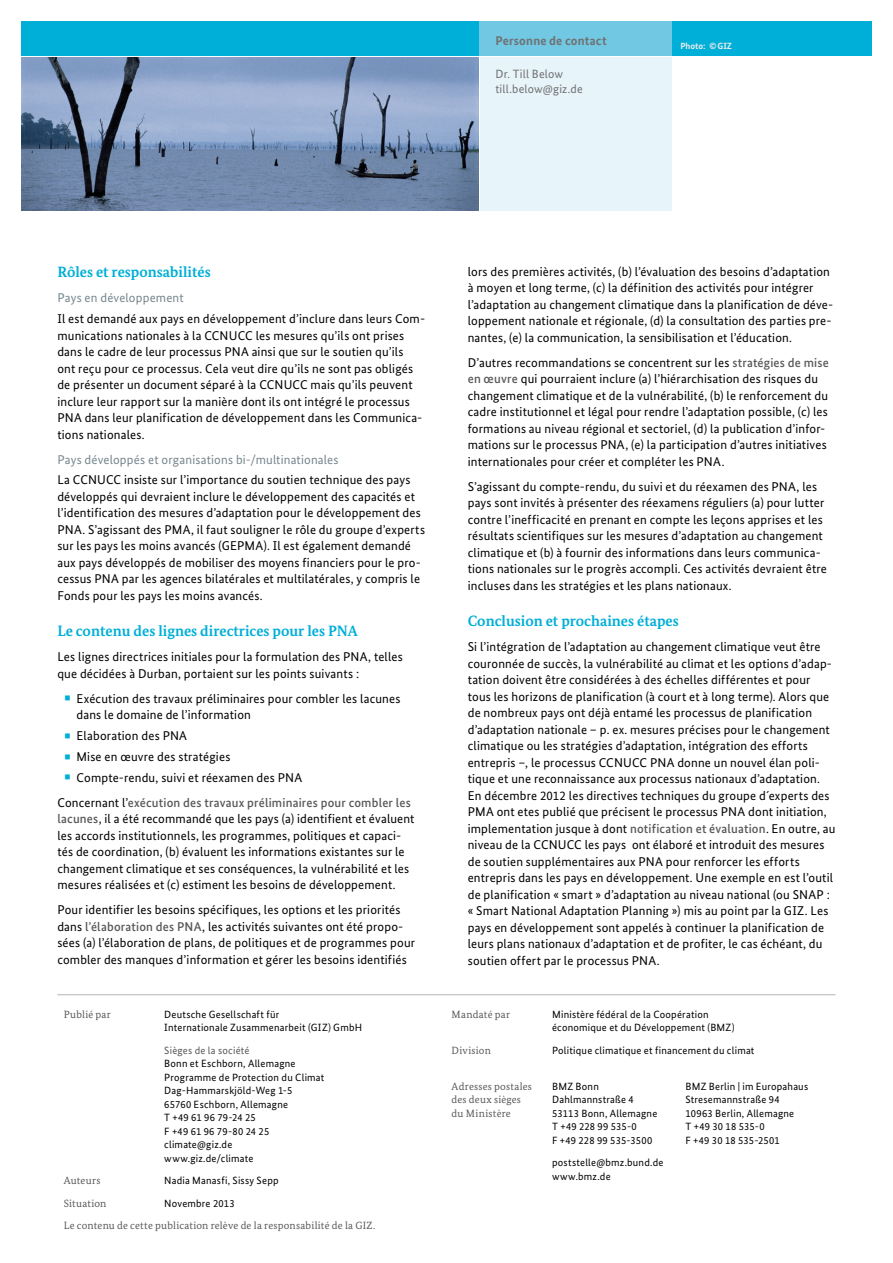
<style>
.page{position:relative;width:893px;height:1263px;background:#fff}
.page>*{position:absolute;margin:0;border:0;box-sizing:border-box;transform-origin:0 0}
.t1{font:700 15px "Bundes Serif";color:#00afd7}
.t2{font:12.75px/16.5px "Bundes Sans";letter-spacing:.015em;color:#000}
.t3{font:12.75px "Bundes Sans";letter-spacing:.015em;color:#77878f}
.t4{font:700 12.75px "Bundes Sans";letter-spacing:.015em;color:#707172}
.t5{font:12px/15px "Bundes Sans";letter-spacing:.015em;color:#707172}
.t6{font:10.5px/13.5px "Bundes Sans";letter-spacing:.02em;color:#000}
.t7{font:10.5px "Bundes Serif";letter-spacing:.02em;color:#58585a}
.t8{font:10.5px "Bundes Sans";letter-spacing:.02em;color:#58585a}
.t9{font:700 9px "Bundes Sans";color:#eceded}
.s1{font-weight:500;color:#58585a}
</style>
<div class="page">
<div style="left:21px;top:21px;width:851px;height:34px;background:#00afd7"></div>
<hr style="left:57px;top:994px;width:779px;height:1px;background:#b3b5b6">
<div style="left:480px;top:57px;width:192px;height:153px;background:#e7f4f9"></div>
<div style="left:479px;top:21px;width:193px;height:34px;background:#71c8e3"></div>
<img style="left:21px;top:57px;width:457px;height:153px">
<p class="t4" style="left:495px;top:33px;width:113px">Personne de contact</p>
<p class="t5" style="left:495px;top:66px;width:89px">Dr. Till Below till.below@giz.de</p>
<p class="t9" style="left:680px;top:40px;width:53px">Photo: ©GIZ</p>
<p class="t1" style="left:57px;top:263px;width:155px">Rôles et responsabilités</p>
<p class="t3" style="left:57px;top:290px;width:128px">Pays en développement</p>
<p class="t2" style="left:57px;top:310px;width:369px">Il est demandé aux pays en développement d’inclure dans leurs Com&shy;munications nationales à la CCNUCC les mesures qu’ils ont prises dans le cadre de leur processus PNA ainsi que sur le soutien qu’ils<br>ont reçu pour ce processus. Cela veut dire qu’ils ne sont pas obligés de présenter un document séparé à la CCNUCC mais qu’ils peuvent inclure leur rapport sur la manière dont ils ont intégré le processus PNA dans leur planification de développement dans les Communica&shy;tions nationales.</p>
<p class="t3" style="left:57px;top:451px;width:283px">Pays développés et organisations bi-/multinationales</p>
<p class="t2" style="left:57px;top:472px;width:369px">La CCNUCC insiste sur l’importance du soutien technique des pays développés qui devraient inclure le développement des capacités et l’identification des mesures d’adaptation pour le développement des PNA. S’agissant des PMA, il faut souligner le rôle du groupe d’experts sur les pays les moins avancés (GEPMA). Il est également demandé aux pays développés de mobiliser des moyens financiers pour le pro&shy;cessus PNA par les agences bilatérales et multilatérales, y compris le Fonds pour les pays les moins avancés.</p>
<p class="t1" style="left:57px;top:622px;width:302px">Le contenu des lignes directrices pour les PNA</p>
<p class="t2" style="left:57px;top:649px;width:347px">Les lignes directrices initiales pour la formulation des PNA, telles que décidées à Durban, portaient sur les points suivants :</p>
<p class="t2" style="left:77px;top:690px;width:326px">Exécution des travaux préliminaires pour combler les lacunes dans le domaine de l’information</p>
<p class="t2" style="left:77px;top:725px;width:227px;line-height:20.7px">Elaboration des PNA<br>Mise en œuvre des stratégies<br>Compte-rendu, suivi et réexamen des PNA</p>
<p class="t2" style="left:57px;top:794px;width:359px">Concernant l’<span class="s1">exécution des travaux préliminaires pour combler les lacunes</span>, il a été recommandé que les pays (a) identifient et évaluent les accords institutionnels, les programmes, politiques et capaci&shy;tés de coordination, (b) évaluent les informations existantes sur le changement climatique et ses conséquences, la vulnérabilité et les mesures réalisées et (c) estiment les besoins de développement.</p>
<p class="t2" style="left:57px;top:901px;width:359px">Pour identifier les besoins spécifiques, les options et les priorités dans <span class="s1">l’élaboration des PNA</span>, les activités suivantes ont été propo&shy;sées (a) l’élaboration de plans, de politiques et de programmes pour combler des manques d’information et gérer les besoins identifiés</p>
<p class="t7" style="left:64px;top:1007px;width:49px">Publié par</p>
<p class="t6" style="left:164px;top:1007px;width:199px">Deutsche Gesellschaft für<br>Internationale Zusammenarbeit (GIZ) GmbH</p>
<p class="t8" style="left:164px;top:1043px;width:87px">Sièges de la société</p>
<p class="t6" style="left:164px;top:1056px;width:162px">Bonn et Eschborn, Allemagne<br>Programme de Protection du Climat<br>Dag-Hammarskjöld-Weg 1-5<br>65760 Eschborn, Allemagne<br>T +49 61 96 79-24 25<br>F +49 61 96 79-80 24 25 climate@giz.de<br>www.giz.de/climate</p>
<p class="t7" style="left:64px;top:1174px;width:38px">Auteurs</p>
<p class="t6" style="left:164px;top:1174px;width:116px">Nadia Manasfi, Sissy Sepp</p>
<p class="t7" style="left:64px;top:1196px;width:44px">Situation</p>
<p class="t6" style="left:164px;top:1196px;width:72px">Novembre 2013</p>
<p class="t7" style="left:64px;top:1219px;width:313px">Le contenu de cette publication relève de la responsabilité de la GIZ.</p>
<p class="t2" style="left:468px;top:263px;width:367px">lors des premières activités, (b) l’évaluation des besoins d’adaptation à moyen et long terme, (c) la définition des activités pour intégrer l’adaptation au changement climatique dans la planification de déve&shy;loppement nationale et régionale, (d) la consultation des parties pre&shy;nantes, (e) la communication, la sensibilisation et l’éducation.</p>
<p class="t2" style="left:468px;top:354px;width:363px">D’autres recommandations se concentrent sur les <span class="s1">stratégies de mise en œuvre</span> qui pourraient inclure (a) l’hiérarchisation des risques du changement climatique et de la vulnérabilité, (b) le renforcement du cadre institutionnel et légal pour rendre l’adaptation possible, (c) les formations au niveau régional et sectoriel, (d) la publication d’infor&shy;mations sur le processus PNA, (e) la participation d’autres initiatives internationales pour créer et compléter les PNA.</p>
<p class="t2" style="left:468px;top:478px;width:361px">S’agissant du compte-rendu, du suivi et du réexamen des PNA, les pays sont invités à présenter des réexamens réguliers (a) pour lutter contre l’inefficacité en prenant en compte les leçons apprises et les résultats scientifiques sur les mesures d’adaptation au changement climatique et (b) à fournir des informations dans leurs communica&shy;tions nationales sur le progrès accompli. Ces activités devraient être incluses dans les stratégies et les plans nationaux.</p>
<p class="t1" style="left:468px;top:612px;width:213px">Conclusion et prochaines étapes</p>
<p class="t2" style="left:468px;top:638px;width:369px">Si l’intégration de l’adaptation au changement climatique veut être couronnée de succès, la vulnérabilité au climat et les options d’adap&shy;tation doivent être considérées à des échelles différentes et pour tous les horizons de planification (à court et à long terme). Alors que de nombreux pays ont déjà entamé les processus de planification d’adaptation nationale – p. ex. mesures précises pour le changement climatique ou les stratégies d’adaptation, intégration des efforts entrepris –, le processus CCNUCC PNA donne un nouvel élan poli&shy;tique et une reconnaissance aux processus nationaux d’adaptation.<br>En décembre 2012 les directives techniques du groupe d´experts des PMA ont etes publié que précisent le processus PNA dont initiation, implementation jusque à dont <span class="s1">notification et évaluation</span>. En outre, au niveau de la CCNUCC les pays ont élaboré et introduit des mesures de soutien supplémentaires aux PNA pour renforcer les efforts entrepris dans les pays en développement. Une exemple en est l’outil de planification « smart » d’adaptation au niveau national (ou SNAP : « Smart National Adaptation Planning ») mis au point par la GIZ. Les pays en développement sont appelés à continuer la planification de leurs plans nationaux d’adaptation et de profiter, le cas échéant, du soutien offert par le processus PNA.</p>
<p class="t7" style="left:452px;top:1007px;width:60px">Mandaté par</p>
<p class="t6" style="left:552px;top:1007px;width:184px">Ministère fédéral de la Coopération économique et du Développement (BMZ)</p>
<p class="t7" style="left:452px;top:1043px;width:41px">Division</p>
<p class="t6" style="left:552px;top:1043px;width:204px">Politique climatique et financement du climat</p>
<p class="t7" style="left:452px;top:1079px;width:82px">Adresses postales</p>
<p class="t6" style="left:552px;top:1079px;width:48px">BMZ Bonn</p>
<p class="t6" style="left:685px;top:1079px;width:124px">BMZ Berlin | im Europahaus</p>
<p class="t7" style="left:452px;top:1093px;width:71px">des deux sièges</p>
<p class="t6" style="left:552px;top:1093px;width:83px">Dahlmannstraße 4</p>
<p class="t6" style="left:685px;top:1093px;width:96px">Stresemannstraße 94</p>
<p class="t7" style="left:452px;top:1106px;width:61px">du Ministère</p>
<p class="t6" style="left:552px;top:1106px;width:107px">53113 Bonn, Allemagne</p>
<p class="t6" style="left:685px;top:1106px;width:110px">10963 Berlin, Allemagne</p>
<p class="t6" style="left:552px;top:1120px;width:86px">T +49 228 99 535-0</p>
<p class="t6" style="left:685px;top:1120px;width:81px">T +49 30 18 535-0</p>
<p class="t6" style="left:552px;top:1133px;width:102px">F +49 228 99 535-3500</p>
<p class="t6" style="left:685px;top:1133px;width:96px">F +49 30 18 535-2501</p>
<p class="t6" style="left:552px;top:1156px;width:113px">poststelle@bmz.bund.de www.bmz.de</p>
</div>
